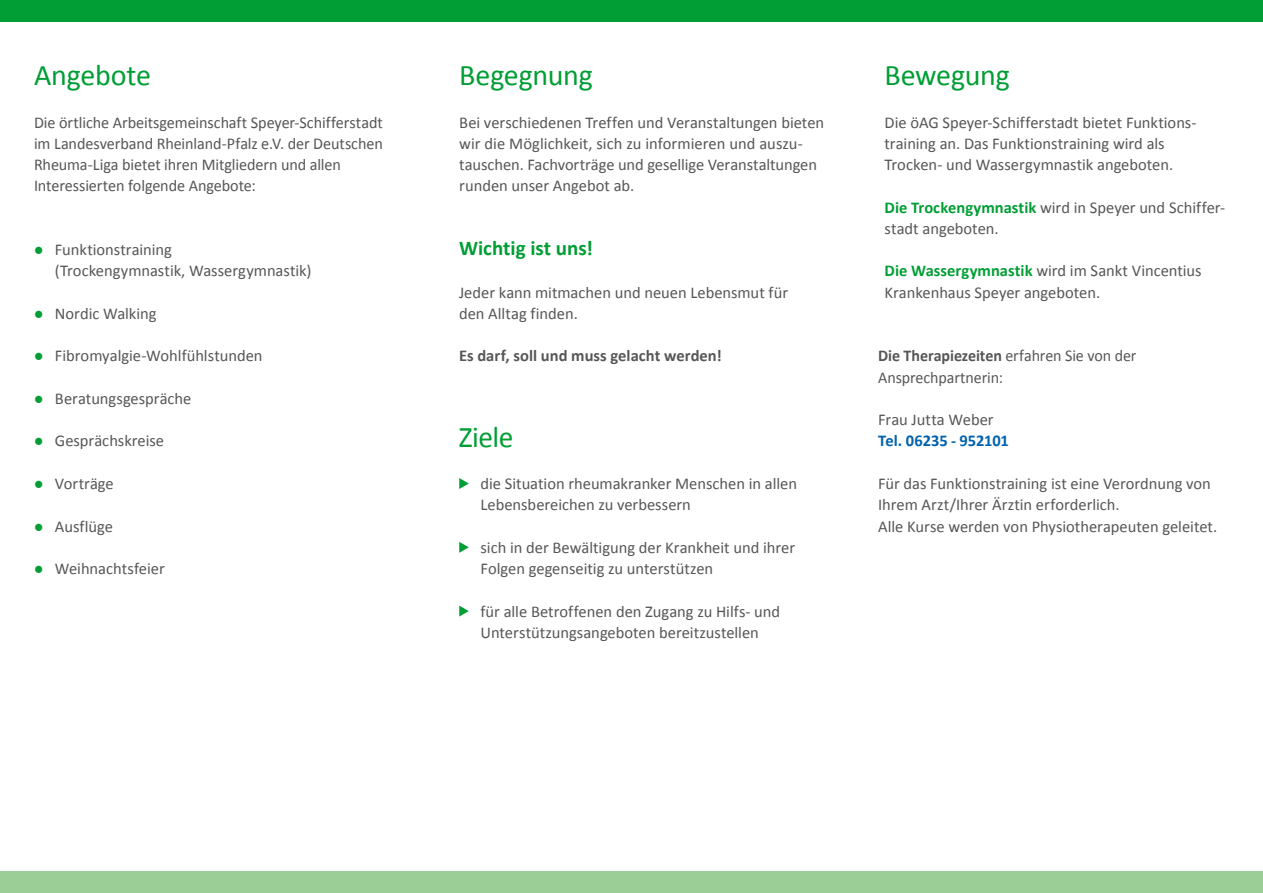
<style>
.page{position:relative;width:1263px;height:893px;background:#fff}
.page>*{position:absolute;margin:0;border:0;box-sizing:border-box;transform-origin:0 0}
.t1{font:30px "Calibri";letter-spacing:-.01em;color:#009e34}
.t2{font:700 21px "Calibri";color:#009e34}
.t3{font:16.5px/21.3px "Calibri";letter-spacing:-.005em;color:#555756}
.t4{font:700 16.5px "Calibri";color:#555756}
.t5{font:700 16.5px "Calibri";letter-spacing:-.005em;color:#0062ad}
.s1{color:#009e34}
.s2{font-weight:700;color:#009e34}
.s3{font-weight:700}
</style>
<div class="page">
<div style="left:0;top:0;width:1263px;height:21px;background:#009e34"></div>
<div style="left:0;top:872px;width:1263px;height:21px;background:#9bcd96"></div>
<svg style="left:459px;top:478px;width:10px;height:11px"></svg>
<svg style="left:459px;top:542px;width:10px;height:11px"></svg>
<svg style="left:459px;top:606px;width:10px;height:11px"></svg>
<h1 class="t1" style="left:34px;top:56px;width:118px">Angebote</h1>
<h1 class="t1" style="left:459px;top:56px;width:135px">Begegnung</h1>
<h1 class="t1" style="left:884px;top:56px;width:127px">Bewegung</h1>
<p class="t3" style="left:34px;top:111px;width:350px">Die örtliche Arbeitsgemeinschaft Speyer-Schifferstadt im Landesverband Rheinland-Pfalz e.V. der Deutschen Rheuma-Liga bietet ihren Mitgliedern und allen Interessierten folgende Angebote:</p>
<p class="t3" style="left:459px;top:111px;width:366px">Bei verschiedenen Treffen und Veranstaltungen bieten wir die Möglichkeit, sich zu informieren und auszu&shy;tauschen. Fachvorträge und gesellige Veranstaltungen runden unser Angebot ab.</p>
<p class="t3" style="left:884px;top:111px;width:313px">Die öAG Speyer-Schifferstadt bietet Funktions&shy;training an. Das Funktionstraining wird als<br>Trocken- und Wassergymnastik angeboten.</p>
<p class="t3" style="left:55px;top:239px;width:258px;text-indent:-21px"><span class="s1">●</span> Funktionstraining<br>(Trockengymnastik, Wassergymnastik)</p>
<p class="t3" style="left:34px;top:303px;width:124px"><span class="s1">●</span> Nordic Walking</p>
<p class="t3" style="left:34px;top:345px;width:230px"><span class="s1">●</span> Fibromyalgie-Wohlfühlstunden</p>
<p class="t3" style="left:34px;top:388px;width:159px"><span class="s1">●</span> Beratungsgespräche</p>
<p class="t3" style="left:34px;top:430px;width:132px"><span class="s1">●</span> Gesprächskreise</p>
<p class="t3" style="left:34px;top:473px;width:82px"><span class="s1">●</span> Vorträge</p>
<p class="t3" style="left:34px;top:515px;width:81px"><span class="s1">●</span> Ausflüge</p>
<p class="t3" style="left:34px;top:558px;width:133px"><span class="s1">●</span> Weihnachtsfeier</p>
<p class="t2" style="left:459px;top:235px;width:135px">Wichtig ist uns!</p>
<p class="t3" style="left:459px;top:282px;width:331px">Jeder kann mitmachen und neuen Lebensmut für den Alltag finden.</p>
<p class="t4" style="left:459px;top:345px;width:264px">Es darf, soll und muss gelacht werden!</p>
<h1 class="t1" style="left:459px;top:418px;width:56px">Ziele</h1>
<p class="t3" style="left:480px;top:473px;width:318px">die Situation rheumakranker Menschen in allen<br>Lebensbereichen zu verbessern</p>
<p class="t3" style="left:480px;top:537px;width:316px">sich in der Bewältigung der Krankheit und ihrer<br>Folgen gegenseitig zu unterstützen</p>
<p class="t3" style="left:480px;top:600px;width:301px">für alle Betroffenen den Zugang zu Hilfs- und<br>Unterstützungsangeboten bereitzustellen</p>
<p class="t3" style="left:884px;top:197px;width:342px"><span class="s2">Die Trockengymnastik</span> wird in Speyer und Schiffer&shy;stadt angeboten.</p>
<p class="t3" style="left:884px;top:260px;width:319px"><span class="s2">Die Wassergymnastik</span> wird im Sankt Vincentius<br>Krankenhaus Speyer angeboten.</p>
<p class="t3" style="left:878px;top:345px;width:260px"><span class="s3">Die Therapiezeiten</span> erfahren Sie von der<br>Ansprechpartnerin:</p>
<p class="t3" style="left:878px;top:409px;width:117px">Frau Jutta Weber</p>
<p class="t5" style="left:878px;top:430px;width:132px">Tel. 06235 - 952101</p>
<p class="t3" style="left:878px;top:473px;width:341px">Für das Funktionstraining ist eine Verordnung von<br>Ihrem Arzt/Ihrer Ärztin erforderlich.<br>Alle Kurse werden von Physiotherapeuten geleitet.</p>
</div>
